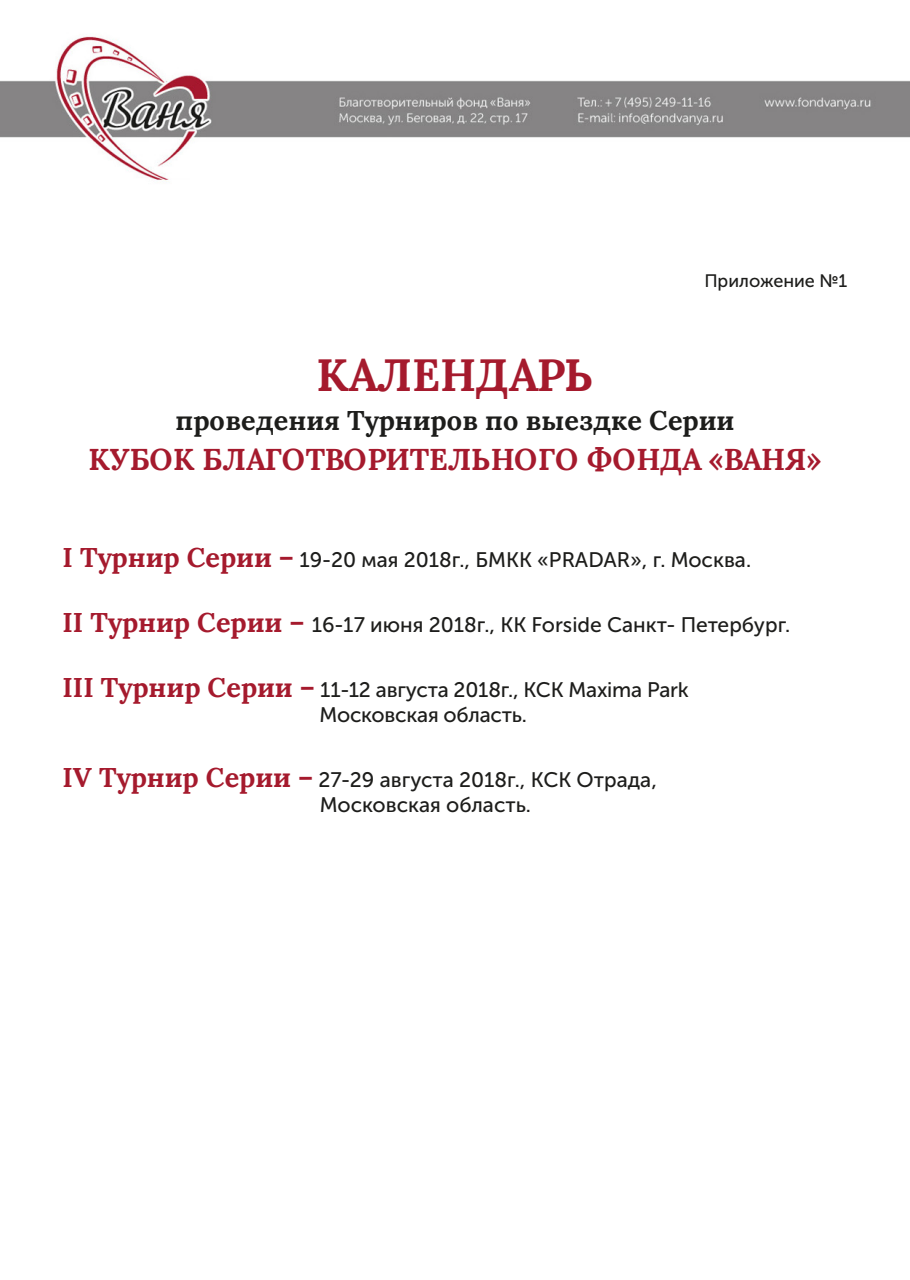
<style>
.page{position:relative;width:910px;height:1280px;background:#fff}
.page>*{position:absolute;margin:0;border:0;box-sizing:border-box;transform-origin:0 0}
.t1{font:700 45px "Lora";color:#a51a2d}
.t2{font:700 30px "Lora";color:#a51a2d}
.t3{font:700 27px "Lora";color:#1d1d1b}
.t4{font:21px "Museo Sans Cyrl 500";color:#1d1d1b}
.t5{font:18px "Museo Sans Cyrl 500";color:#1d1d1b}
.s1{font-family:"Lora";font-weight:700;font-size:27px;color:#a51a2d}
</style>
<div class="page">
<img style="left:0;top:36px;width:910px;height:145px">
<p class="t5" style="left:704px;top:271px;width:145px">Приложение №1</p>
<p class="t1" style="left:316px;top:345px;width:278px">КАЛЕНДАРЬ</p>
<p class="t3" style="left:176px;top:402px;width:560px">проведения Турниров по выездке Серии</p>
<p class="t2" style="left:89px;top:440px;width:734px">КУБОК БЛАГОТВОРИТЕЛЬНОГО ФОНДА «ВАНЯ»</p>
<p class="t4" style="left:63px;top:549px;width:690px"><span class="s1">I Турнир Серии –</span> 19-20 мая 2018г., БМКК «PRADAR», г. Москва.</p>
<p class="t4" style="left:63px;top:613px;width:729px"><span class="s1">II Турнир Серии –</span> 16-17 июня 2018г., КК Forside Санкт- Петербург.</p>
<p class="t4" style="left:63px;top:678px;width:628px"><span class="s1">III Турнир Серии –</span> 11-12 августа 2018г., КСК Maxima Park</p>
<p class="t4" style="left:320px;top:703px;width:209px">Московская область.</p>
<p class="t4" style="left:63px;top:768px;width:596px"><span class="s1">IV Турнир Серии –</span> 27-29 августа 2018г., КСК Отрада,</p>
<p class="t4" style="left:320px;top:793px;width:213px">Московская область.</p>
</div>
